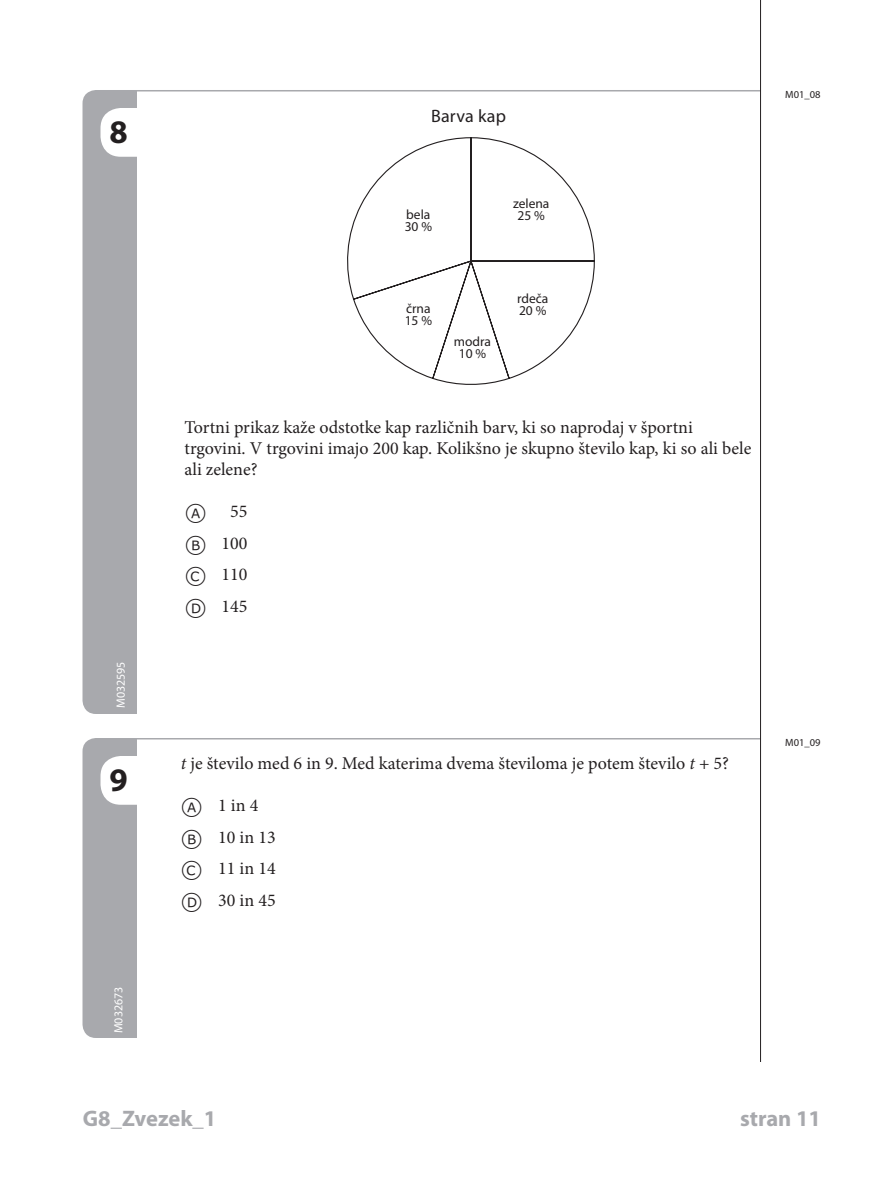
<style>
.page{position:relative;width:893px;height:1188px;background:#fff}
.page>*{position:absolute;margin:0;border:0;box-sizing:border-box;transform-origin:0 0}
.t1{font:700 33px "Myriad Pro";color:#231f20}
.t2{font:24px "TIMSS options";color:#231f20}
.t3{font:700 22.5px "Myriad Pro";color:#a8a9ad}
.t4{font:18px/31.5px "Minion Pro";color:#231f20}
.t5{font:18px "Myriad Pro";letter-spacing:.01em;color:#231f20}
.t6{font:13.5px/12px "Myriad Pro";color:#231f20}
.t7{font:12px "Myriad Pro";color:#fff}
.t8{font:10.5px "Myriad Pro";color:#231f20}
.s1{font-family:"TIMSS options";font-size:24px}
.s2{font-style:italic}
</style>
<div class="page">
<div style="left:82px;top:90px;width:54px;height:624px;background:#a8a9ad"></div>
<hr style="left:100px;top:90px;width:660px;height:2px;background:#a8a9ad">
<div style="left:82px;top:738px;width:54px;height:300px;background:#a8a9ad"></div>
<hr style="left:100px;top:738px;width:660px;height:2px;background:#a8a9ad">
<svg style="left:347px;top:137px;width:248px;height:248px"></svg>
<hr style="left:760px;top:0;width:1px;height:1062px;background:#231f20">
<div style="left:100px;top:108px;width:64px;height:49px;background:#fff;border-radius:20px"></div>
<div style="left:100px;top:756px;width:64px;height:49px;background:#fff;border-radius:20px"></div>
<h1 class="t1" style="left:110px;top:113px;width:20px">8</h1>
<p class="t7" style="left:114px;top:708px;width:48px;rotate:-90deg">M032595</p>
<h1 class="t1" style="left:110px;top:761px;width:20px">9</h1>
<p class="t7" style="left:112px;top:1033px;width:48px;rotate:-90deg">M032673</p>
<p class="t5" style="left:431px;top:106px;width:76px">Barva kap</p>
<p class="t6" style="left:405px;top:209px;width:29px">bela<br>30 %</p>
<p class="t6" style="left:513px;top:198px;width:38px;text-align:center">zelena<br>25 %</p>
<p class="t6" style="left:405px;top:303px;width:29px">črna<br>15 %</p>
<p class="t6" style="left:454px;top:336px;width:39px;text-align:center">modra<br>10 %</p>
<p class="t6" style="left:517px;top:292px;width:33px">rdeča<br>20 %</p>
<p class="t4" style="left:184px;top:417px;width:568px;line-height:21px">Tortni prikaz kaže odstotke kap različnih barv, ki so naprodaj v športni trgovini. V trgovini imajo 200 kap. Kolikšno je skupno število kap, ki so ali bele ali zelene?</p>
<h2 class="t2" style="left:186px;top:501px;width:22px">A</h2>
<p class="t4" style="left:186px;top:496px;width:63px;text-align:justify;text-indent:44px">55<br><span class="s1">B</span> 100<br><span class="s1">C</span> 110<br><span class="s1">D</span> 145</p>
<p class="t8" style="left:785px;top:89px;width:37px">M01_08</p>
<p class="t4" style="left:181px;top:748px;width:550px"><span class="s2">t</span> je število med 6 in 9. Med katerima dvema številoma je potem število <span class="s2">t</span> + 5?</p>
<p class="t4" style="left:182px;top:790px;width:95px"><span class="s1">A</span> 1 in 4<br><span class="s1">B</span> 10 in 13<br><span class="s1">C</span> 11 in 14<br><span class="s1">D</span> 30 in 45</p>
<p class="t8" style="left:785px;top:737px;width:37px">M01_09</p>
<p class="t3" style="left:122px;top:1105px;width:96px">Zvezek_1</p>
<p class="t3" style="left:740px;top:1105px;width:82px">stran 11</p>
<p class="t3" style="left:82px;top:1105px;width:85px">G8_M01</p>
<p class="t3" style="left:752px;top:1105px;width:70px">stran 5</p>
</div>
